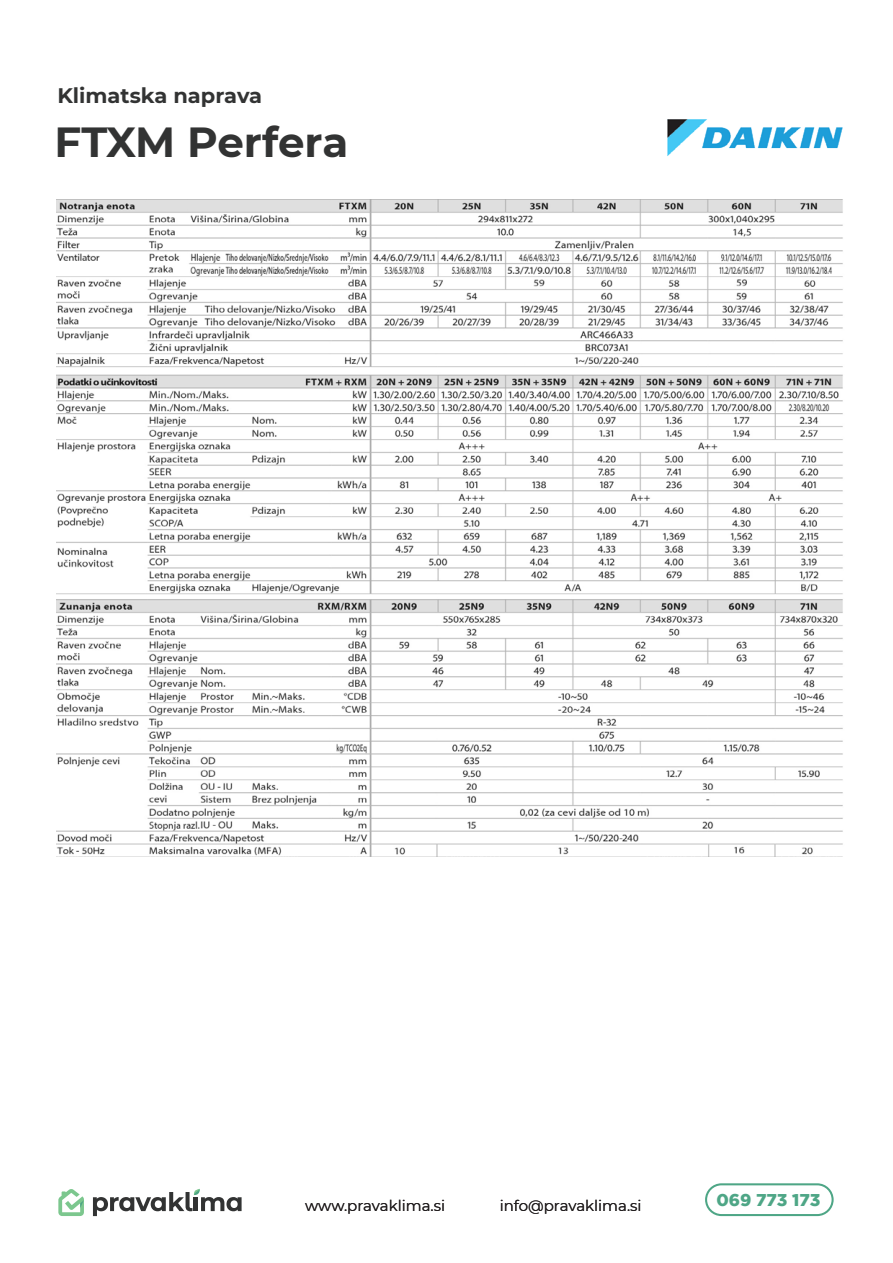
<style>
.page{position:relative;width:893px;height:1263px;background:#fff}
.page>*{position:absolute;margin:0;border:0;box-sizing:border-box;transform-origin:0 0}
.t1{font:700 42px "Montserrat";letter-spacing:-.005em;color:#323333}
.t2{font:700 21px "Montserrat";color:#323333}
.t3{font:900 17.1px "Gotham";color:#4ea686}
.t4{font:15px "Montserrat";color:#231f20}
</style>
<div class="page">
<img style="left:667px;top:119px;width:176px;height:37px">
<svg style="left:58px;top:1189px;width:26px;height:27px"></svg>
<svg style="left:93px;top:1189px;width:149px;height:27px"></svg>
<svg style="left:705px;top:1183px;width:129px;height:33px"></svg>
<img style="left:56px;top:200px;width:787px;height:657px">
<h2 class="t2" style="left:57px;top:80px;width:206px">Klimatska naprava</h2>
<h1 class="t1" style="left:54px;top:112px;width:295px">FTXM Perfera</h1>
<p class="t4" style="left:305px;top:1196px;width:141px">www.pravaklima.si</p>
<p class="t4" style="left:500px;top:1196px;width:143px">info@pravaklima.si</p>
<p class="t3" style="left:716px;top:1190px;width:106px">069 773 173</p>
</div>
